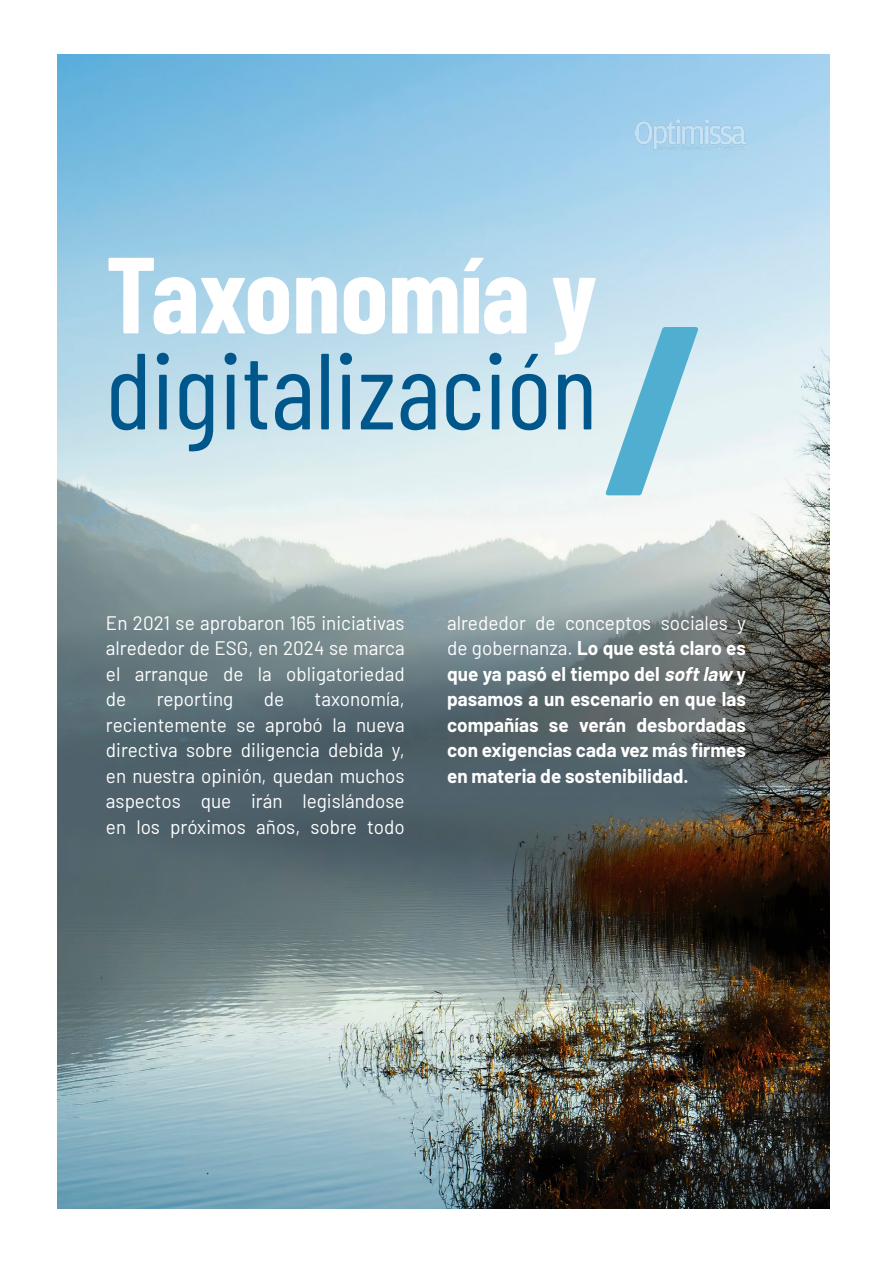
<style>
.page{position:relative;width:893px;height:1263px;background:#fff}
.page>*{position:absolute;margin:0;border:0;box-sizing:border-box;transform-origin:0 0}
.t1{font:700 240.45px "Barlow Condensed";color:#50aed0;scale:1.06 1}
.t2{font:108px "Barlow Condensed";color:#00578c}
.t3{font:700 108px "Barlow Condensed";color:#fff}
.t4{font:19.5px/25.5px "Barlow";color:#fff;text-align:justify}
.t5{font:700 19.5px/25.5px "Barlow";color:#fff;text-align:justify}
.s1{font-weight:400}
.s2{font-style:italic}
</style>
<div class="page">
<img style="left:57px;top:54px;width:772px;height:1155px">
<img style="left:636px;top:119px;width:110px;height:31px">
<h2 class="t3" style="left:106px;top:218px;width:493px">Taxonomía y</h2>
<h2 class="t2" style="left:106px;top:313px;width:493px">digitalización</h2>
<h1 class="t1" style="left:601px;top:238px;width:102px">/</h1>
<p class="t4" style="left:106px;top:608px;width:300px">En 2021 se aprobaron 165 iniciativas alrededor de ESG, en 2024 se marca el arranque de la obligatoriedad de</p>
<p class="t4" style="left:157px;top:685px;width:78px">reporting</p>
<p class="t4" style="left:264px;top:685px;width:22px">de</p>
<p class="t4" style="left:106px;top:685px;width:300px;text-indent:209px">taxonomía, recientemente se aprobó la nueva directiva sobre diligencia debida y, en nuestra opinión, quedan muchos aspectos que irán legislándose en los próximos años, sobre todo</p>
<p class="t5" style="left:447px;top:608px;width:300px"><span class="s1">alrededor de conceptos sociales y de gobernanza.</span> Lo que está claro es que ya pasó el tiempo del <span class="s2">softlaw</span> y pasamos a un escenario en que las compañías se verán desbordadas con exigencias cada vez más firmes en materia de sostenibilidad.</p>
</div>
